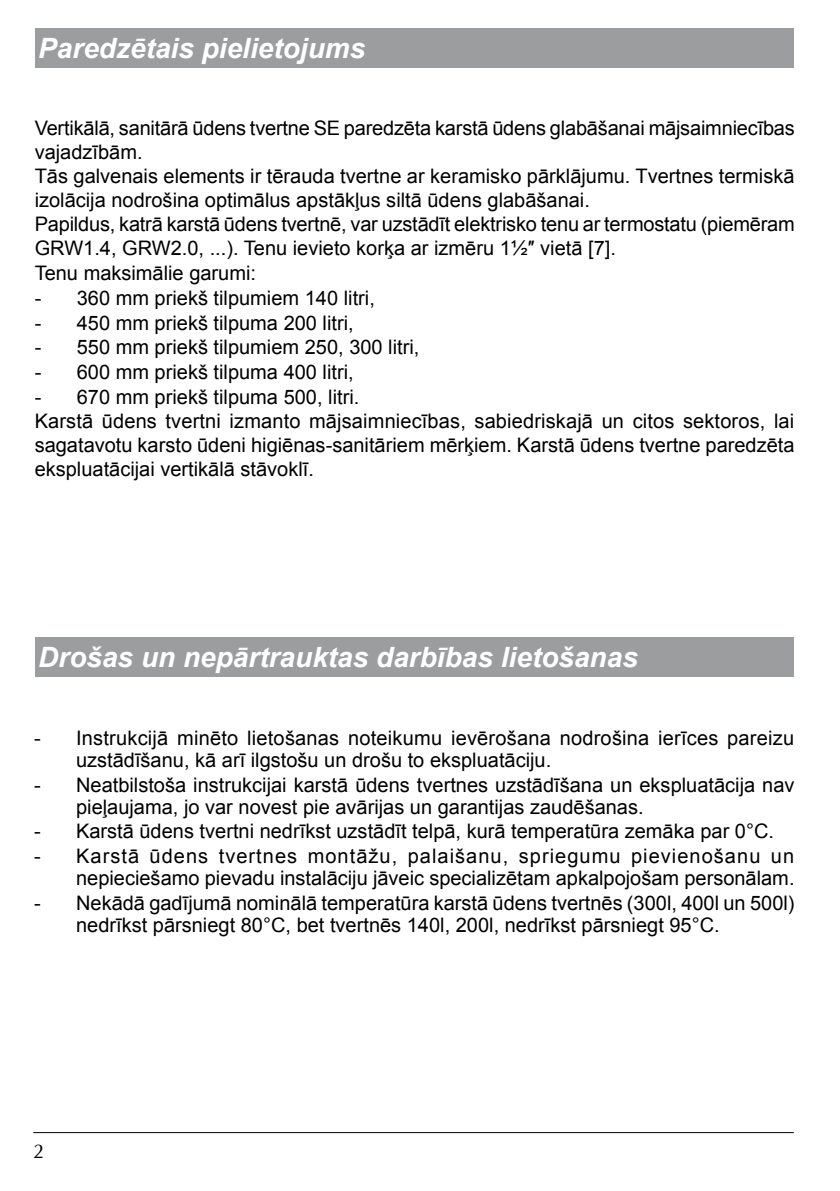
<style>
.page{position:relative;width:840px;height:1191px;background:#fff}
.page>*{position:absolute;margin:0;border:0;box-sizing:border-box;transform-origin:0 0}
.t1{font:italic 700 28px "Arial";color:#fff}
.t2{font:20px/24.2px "Arial";color:#000}
.t3{font:20px "Ottawa";color:#000}
</style>
<div class="page">
<hr style="left:33px;top:1132px;width:760px;height:1px;background:#000">
<div style="left:35px;top:28px;width:758px;height:40px;background:#9c9d9f"></div>
<div style="left:35px;top:637px;width:758px;height:40px;background:#9c9d9f"></div>
<h1 class="t1" style="left:38px;top:29px;width:328px">Paredzētais pielietojums</h1>
<p class="t2" style="left:35px;top:116px;width:761px">Vertikālā, sanitārā ūdens tvertne SE paredzēta karstā ūdens glabāšanai mājsaimniecības vajadzībām.<br>Tās galvenais elements ir tērauda tvertne ar keramisko pārklājumu. Tvertnes termiskā izolācija nodrošina optimālus apstākļus siltā ūdens glabāšanai.<br>Papildus, katrā karstā ūdens tvertnē, var uzstādīt elektrisko tenu ar termostatu (piemēram GRW1.4, GRW2.0, ...). Tenu ievieto korķa ar izmēru 1½″ vietā [7].<br>Tenu maksimālie garumi:</p>
<p class="t2" style="left:35px;top:286px;width:341px">- 360 mm priekš tilpumiem 140 litri,</p>
<p class="t2" style="left:35px;top:311px;width:320px">- 450 mm priekš tilpuma 200 litri,</p>
<p class="t2" style="left:35px;top:335px;width:386px">- 550 mm priekš tilpumiem 250, 300 litri,</p>
<p class="t2" style="left:35px;top:360px;width:320px">- 600 mm priekš tilpuma 400 litri,</p>
<p class="t2" style="left:35px;top:385px;width:761px">- 670 mm priekš tilpuma 500, litri.<br>Karstā ūdens tvertni izmanto mājsaimniecības, sabiedriskajā un citos sektoros, lai sagatavotu karsto ūdeni higiēnas-sanitāriem mērķiem. Karstā ūdens tvertne paredzēta ekspluatācijai vertikālā stāvoklī.</p>
<h1 class="t1" style="left:38px;top:638px;width:601px">Drošas un nepārtrauktas darbības lietošanas</h1>
<p class="t2" style="left:76px;top:727px;width:719px;line-height:22px;text-indent:-42px">- Instrukcijā minēto lietošanas noteikumu ievērošana nodrošina ierīces pareizu uzstādīšanu, kā arī ilgstošu un drošu to ekspluatāciju.</p>
<p class="t2" style="left:76px;top:773px;width:719px;line-height:22px;text-indent:-42px">- Neatbilstoša instrukcijai karstā ūdens tvertnes uzstādīšana un ekspluatācija nav pieļaujama, jo var novest pie avārijas un garantijas zaudēšanas.</p>
<p class="t2" style="left:34px;top:819px;width:741px">- Karstā ūdens tvertni nedrīkst uzstādīt telpā, kurā temperatūra zemāka par 0°C.</p>
<p class="t2" style="left:34px;top:845px;width:761px;line-height:22px;text-align:right">- Karstā ūdens tvertnes montāžu, palaišanu, spriegumu pievienošanu un nepieciešamo pievadu instalāciju jāveic specializētam apkalpojošam personālam.</p>
<p class="t2" style="left:76px;top:892px;width:719px;line-height:22px;text-indent:-42px">- Nekādā gadījumā nominālā temperatūra karstā ūdens tvertnēs (300l, 400l un 500l) nedrīkst pārsniegt 80°C, bet tvertnēs 140l, 200l, nedrīkst pārsniegt 95°C.</p>
<p class="t3" style="left:33px;top:1139px;width:13px">2</p>
</div>
